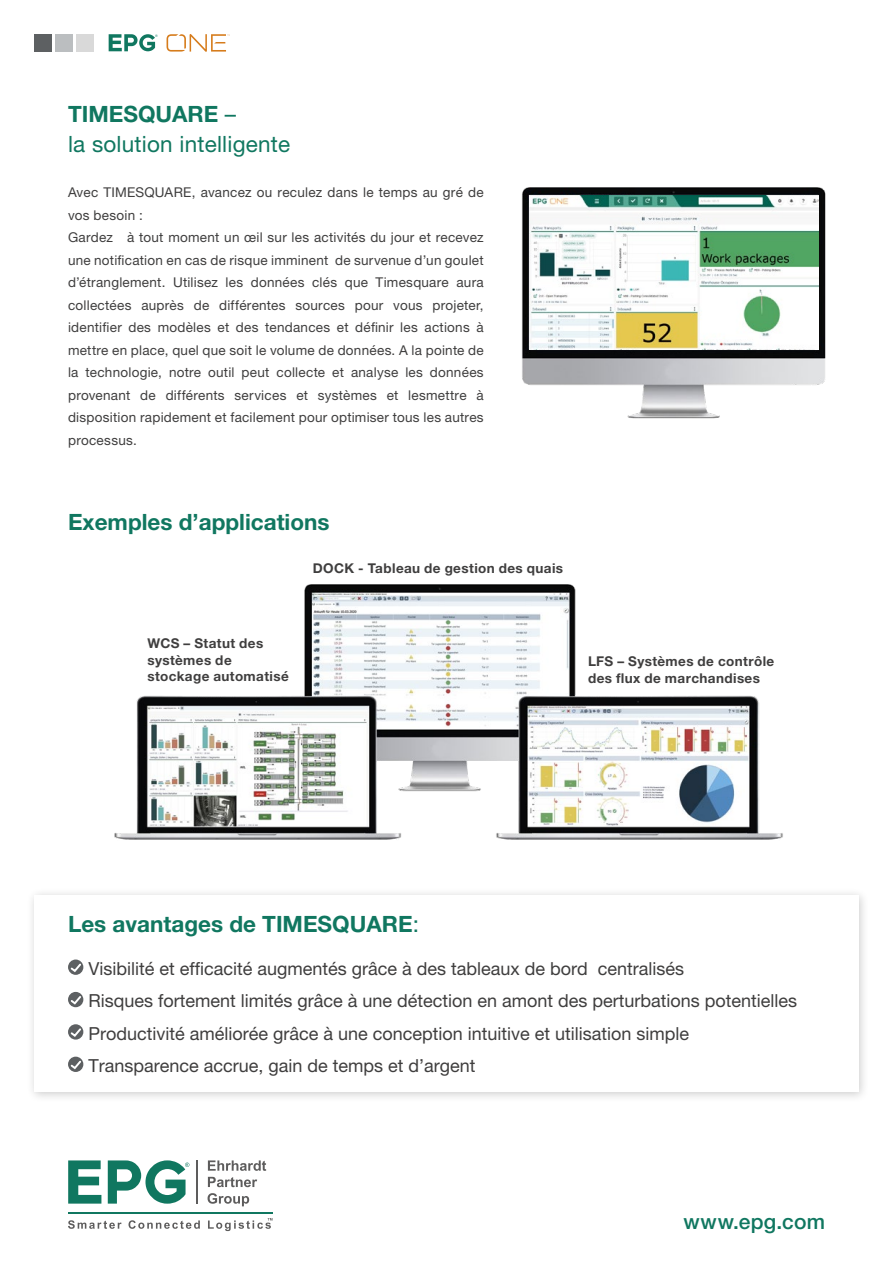
<style>
.page{position:relative;width:893px;height:1263px;background:#fff}
.page>*{position:absolute;margin:0;border:0;box-sizing:border-box;transform-origin:0 0}
.t1{font:700 22.5px "Helvetica Neue LT Pro";color:#107760}
.t2{font:22.5px/30px "Helvetica Neue LT Pro";letter-spacing:.01em;color:#107760}
.t3{font:500 21px "Helvetica Neue LT Pro";letter-spacing:.01em;color:#107760}
.t4{font:18px/32.4px "Helvetica Neue LT Pro";color:#3f3e3e}
.t5{font:13.5px/22.5px "Helvetica Neue LT Pro";letter-spacing:.02em;color:#3f3e3e}
.t6{font:700 13.5px/16.5px "Helvetica Neue LT Pro";letter-spacing:.03em;color:#3f3e3e}
.s1{font-weight:700}
.s2{font-weight:400}
</style>
<div class="page">
<div style="left:26px;top:887px;width:844px;height:215px;background:#000;opacity:.2"></div>
<div style="left:34px;top:895px;width:825px;height:197px;background:#fff"></div>
<svg style="left:68px;top:959px;width:15px;height:16px"></svg>
<svg style="left:69px;top:962px;width:14px;height:11px"></svg>
<div style="left:68px;top:992px;width:15px;height:15px;background:#5d6062;border-radius:50%"></div>
<svg style="left:69px;top:994px;width:14px;height:12px"></svg>
<svg style="left:68px;top:1024px;width:15px;height:15px"></svg>
<svg style="left:69px;top:1026px;width:14px;height:12px"></svg>
<div style="left:68px;top:1057px;width:15px;height:15px;background:#5d6062;border-radius:50%"></div>
<svg style="left:69px;top:1059px;width:14px;height:12px"></svg>
<div style="left:34px;top:34px;width:17px;height:17px;background:#5d6062"></div>
<div style="left:55px;top:34px;width:17px;height:17px;background:#bbbec0"></div>
<div style="left:76px;top:34px;width:18px;height:17px;background:#d9d9d9"></div>
<img style="left:114px;top:584px;width:669px;height:256px">
<img style="left:522px;top:187px;width:304px;height:232px">
<img style="left:529px;top:195px;width:289px;height:155px">
<hr style="left:68px;top:1212px;width:204px;height:1px;background:#107760">
<svg style="left:68px;top:1160px;width:33px;height:43px"></svg>
<svg style="left:208px;top:1160px;width:58px;height:11px"></svg>
<svg style="left:208px;top:1177px;width:49px;height:10px"></svg>
<svg style="left:208px;top:1193px;width:41px;height:13px"></svg>
<svg style="left:68px;top:1220px;width:54px;height:9px"></svg>
<svg style="left:129px;top:1220px;width:71px;height:9px"></svg>
<svg style="left:208px;top:1218px;width:64px;height:13px"></svg>
<svg style="left:108px;top:1160px;width:81px;height:44px"></svg>
<hr style="left:196px;top:1160px;width:2px;height:43px;background:#5d5c5c">
<svg style="left:109px;top:34px;width:49px;height:17px"></svg>
<svg style="left:167px;top:34px;width:63px;height:18px"></svg>
<h1 class="t2" style="left:68px;top:99px;width:224px"><span class="s1">TIMESQUARE</span> –<br>la solution intelligente</h1>
<p class="t5" style="left:68px;top:181px;width:417px">Avec TIMESQUARE, avancez ou reculez dans le temps au gré de vos besoin :<br>Gardez à tout moment un œil sur les activités du jour et recevez une notification en cas de risque imminent de survenue d’un goulet d’étranglement. Utilisez les données clés que Timesquare aura collectées auprès de différentes sources pour vous projeter, identifier des modèles et des tendances et définir les actions à mettre en place, quel que soit le volume de données. A la pointe de la technologie, notre outil peut collecte et analyse les données provenant de différents services et systèmes et lesmettre à disposition rapidement et facilement pour optimiser tous les autres processus.</p>
<h1 class="t1" style="left:68px;top:508px;width:263px">Exemples d’applications</h1>
<p class="t6" style="left:148px;top:635px;width:143px">WCS – Statut des systèmes de stockage automatisé</p>
<p class="t6" style="left:313px;top:559px;width:252px">DOCK - Tableau de gestion des quais</p>
<p class="t6" style="left:588px;top:653px;width:188px">LFS – Systèmes de contrôle des flux de marchandises</p>
<h1 class="t1" style="left:68px;top:910px;width:352px">Les avantages de TIMESQUARE<span class="s2">:</span></h1>
<p class="t4" style="left:88px;top:952px;width:710px">Visibilité et efficacité augmentés grâce à des tableaux de bord centralisés<br>Risques fortement limités grâce à une détection en amont des perturbations potentielles Productivité améliorée grâce à une conception intuitive et utilisation simple Transparence accrue, gain de temps et d’argent</p>
<h2 class="t3" style="left:684px;top:1209px;width:143px">www.epg.com</h2>
</div>
